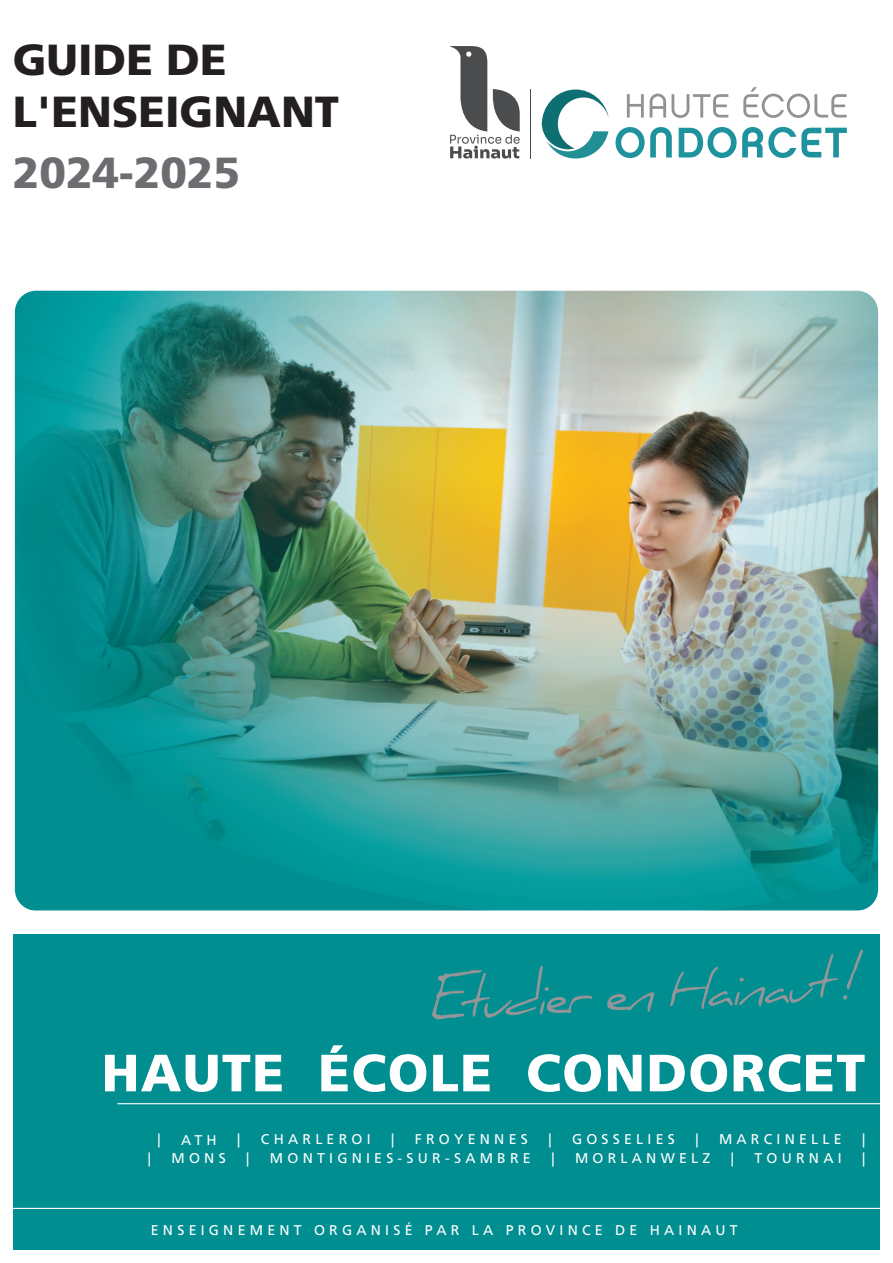
<style>
.page{position:relative;width:893px;height:1263px;background:#fff}
.page>*{position:absolute;margin:0;border:0;box-sizing:border-box;transform-origin:0 0}
.t1{font:900 52.35px "Frutiger LT Std";letter-spacing:.025em;color:#fff}
.t2{font:900 43.5px "Frutiger";color:#231f20}
.t3{font:900 43.5px "Frutiger";color:#6c6d70}
.t4{font:14.1px "Frutiger LT Std";letter-spacing:.3em;color:#fff}
</style>
<div class="page">
<div style="left:0;top:934px;width:893px;height:329px;background:#008e91"></div>
<svg style="left:432px;top:949px;width:431px;height:70px"></svg>
<hr style="left:117px;top:1103px;width:776px;height:1px;background:#fff">
<hr style="left:0;top:1208px;width:893px;height:1px;background:#fff">
<svg style="left:450px;top:46px;width:70px;height:113px"></svg>
<hr style="left:530px;top:89px;width:1px;height:69px;background:#4b4c4d">
<svg style="left:615px;top:127px;width:57px;height:31px"></svg>
<svg style="left:679px;top:127px;width:168px;height:31px"></svg>
<svg style="left:542px;top:89px;width:66px;height:70px"></svg>
<svg style="left:627px;top:94px;width:17px;height:24px"></svg>
<svg style="left:650px;top:94px;width:16px;height:24px"></svg>
<svg style="left:672px;top:94px;width:56px;height:24px"></svg>
<svg style="left:743px;top:87px;width:104px;height:31px"></svg>
<div style="left:0;top:1250px;width:893px;height:13px;background:#fff"></div>
<div style="left:880px;top:0;width:13px;height:1263px;background:#fff"></div>
<div style="left:0;top:0;width:13px;height:1263px;background:#fff"></div>
<img style="left:15px;top:291px;width:863px;height:620px">
<p class="t2" style="left:13px;top:34px;width:215px">GUIDE DE</p>
<p class="t2" style="left:13px;top:86px;width:328px">L'ENSEIGNANT</p>
<p class="t3" style="left:13px;top:147px;width:229px">2024-2025</p>
<h1 class="t1" style="left:102px;top:1041px;width:765px">HAUTE ÉCOLE CONDORCET</h1>
<p class="t4" style="left:157px;top:1130px;width:5px">|</p>
<p class="t4" style="left:181px;top:1132px;width:37px">ATH</p>
<p class="t4" style="left:237px;top:1130px;width:5px">|</p>
<p class="t4" style="left:261px;top:1130px;width:111px">CHARLEROI</p>
<p class="t4" style="left:391px;top:1130px;width:5px">|</p>
<p class="t4" style="left:415px;top:1130px;width:114px">FROYENNES</p>
<p class="t4" style="left:548px;top:1130px;width:5px">|</p>
<p class="t4" style="left:572px;top:1130px;width:104px">GOSSELIES</p>
<p class="t4" style="left:695px;top:1130px;width:5px">|</p>
<p class="t4" style="left:719px;top:1130px;width:124px">MARCINELLE</p>
<p class="t4" style="left:862px;top:1130px;width:5px">|</p>
<p class="t4" style="left:148px;top:1150px;width:5px">|</p>
<p class="t4" style="left:172px;top:1150px;width:56px">MONS</p>
<p class="t4" style="left:246px;top:1150px;width:5px">|</p>
<p class="t4" style="left:270px;top:1150px;width:262px">MONTIGNIES-SUR-SAMBRE</p>
<p class="t4" style="left:551px;top:1150px;width:5px">|</p>
<p class="t4" style="left:575px;top:1150px;width:137px">MORLANWELZ</p>
<p class="t4" style="left:731px;top:1150px;width:5px">|</p>
<p class="t4" style="left:754px;top:1150px;width:89px">TOURNAI</p>
<p class="t4" style="left:862px;top:1150px;width:5px">|</p>
<p class="t4" style="left:151px;top:1222px;width:588px">ENSEIGNEMENT ORGANISÉ PAR LA PROVINCE DE HAINAUT</p>
</div>
